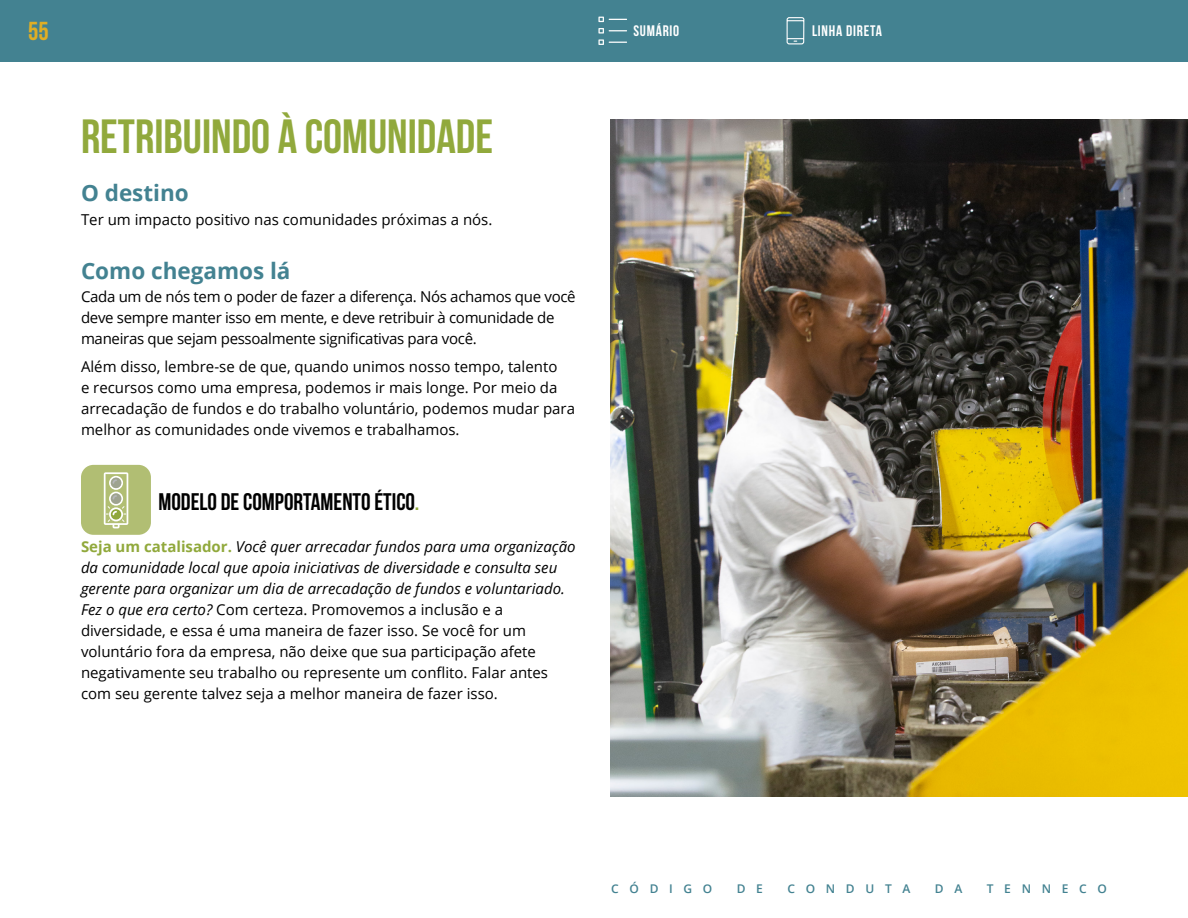
<style>
.page{position:relative;width:1188px;height:918px;background:#fff}
.page>*{position:absolute;margin:0;border:0;box-sizing:border-box;transform-origin:0 0}
.t1{font:700 48px "Bebas Neue";color:#91a93c}
.t2{font:700 25.95px "Bebas Neue";color:#e0ae25}
.t3{font:700 24px "Bebas Neue";color:#000}
.t4{font:700 22.5px "Open Sans";color:#438291}
.t5{font:700 15.3px "Bebas Neue";letter-spacing:.05em;color:#fff}
.t6{font:15px/21px "Open Sans";color:#000}
.t7{font:15px/21px "Open Sans";letter-spacing:-.02em;color:#000}
.t8{font:600 12px "Open Sans";letter-spacing:.89em;color:#438291}
.s1{color:#91a93c}
.s2{font-weight:700;color:#91a93c}
.s3{font-style:italic}
</style>
<div class="page">
<div style="left:0;top:0;width:1188px;height:62px;background:#438291"></div>
<svg style="left:598px;top:17px;width:29px;height:5px"></svg>
<svg style="left:598px;top:28px;width:29px;height:17px"></svg>
<svg style="left:786px;top:17px;width:19px;height:28px"></svg>
<div style="left:81px;top:465px;width:70px;height:70px;background:#b1be73;border-radius:12px"></div>
<svg style="left:104px;top:472px;width:24px;height:56px"></svg>
<img style="left:611px;top:120px;width:577px;height:676px">
<h2 class="t2" style="left:28px;top:17px;width:22px">55</h2>
<h1 class="t1" style="left:81px;top:111px;width:414px">RETRIBUINDO À COMUNIDADE</h1>
<h3 class="t4" style="left:81px;top:177px;width:109px">O destino</h3>
<p class="t6" style="left:81px;top:208px;width:413px">Ter um impacto positivo nas comunidades próximas a nós.</p>
<h3 class="t4" style="left:81px;top:254px;width:211px">Como chegamos lá</h3>
<p class="t7" style="left:81px;top:286px;width:496px">Cada um de nós tem o poder de fazer a diferença. Nós achamos que você deve sempre manter isso em mente, e deve retribuir à comunidade de maneiras que sejam pessoalmente significativas para você.</p>
<p class="t6" style="left:81px;top:356px;width:496px">Além disso, lembre-se de que, quando unimos nosso tempo, talento<br>e recursos como uma empresa, podemos ir mais longe. Por meio da arrecadação de fundos e do trabalho voluntário, podemos mudar para melhor as comunidades onde vivemos e trabalhamos.</p>
<h3 class="t3" style="left:158px;top:489px;width:262px">MODELO DE COMPORTAMENTO ÉTICO<span class="s1">.</span></h3>
<p class="t6" style="left:81px;top:535px;width:496px"><span class="s2">Seja um catalisador.</span> <span class="s3">Você quer arrecadar fundos para uma organização da comunidade local que apoia iniciativas de diversidade e consulta seu gerente para organizar um dia de arrecadação de fundos e voluntariado.<br>Fez o que era certo?</span> Com certeza. Promovemos a inclusão e a diversidade, e essa é uma maneira de fazer isso. Se você for um voluntário fora da empresa, não deixe que sua participação afete negativamente seu trabalho ou represente um conflito. Falar antes com seu gerente talvez seja a melhor maneira de fazer isso.</p>
<p class="t5" style="left:633px;top:22px;width:47px">SUMÁRIO</p>
<p class="t5" style="left:812px;top:22px;width:71px">LINHA DIRETA</p>
<p class="t8" style="left:611px;top:880px;width:103px">CÓDIGO</p>
<p class="t8" style="left:737px;top:880px;width:28px">D E</p>
<p class="t8" style="left:788px;top:880px;width:124px">CONDUTA</p>
<p class="t8" style="left:935px;top:880px;width:29px">D A</p>
<p class="t8" style="left:987px;top:880px;width:122px">TENNECO</p>
</div>
